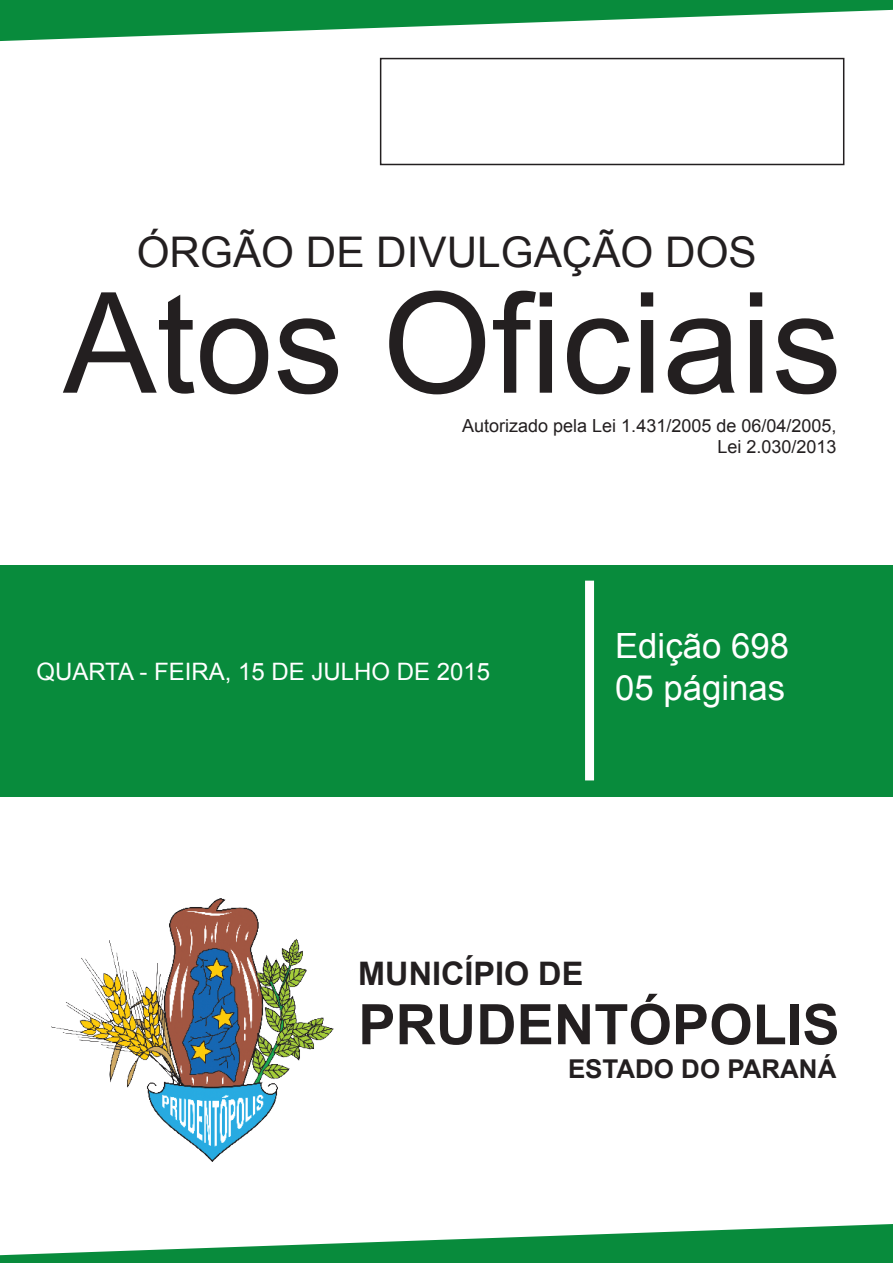
<style>
.page{position:relative;width:893px;height:1263px;background:#fff}
.page>*{position:absolute;margin:0;border:0;box-sizing:border-box;transform-origin:0 0}
.t1{font:140.1px "Arial";color:#231f20}
.t2{font:700 55.95px "Arial";color:#231f20}
.t3{font:42.3px "Arial";color:#231f20}
.t4{font:34.8px "Arial";color:#fff}
.t5{font:700 32.4px "Arial";color:#231f20}
.t6{font:700 25.95px "Arial";color:#231f20}
.t7{font:24px "Arial";color:#fff}
.t8{font:18px "Arial";color:#231f20}
</style>
<div class="page">
<div style="left:0;top:565px;width:893px;height:231px;background:#088b3c"></div>
<div style="left:585px;top:581px;width:9px;height:199px;background:#fff"></div>
<img style="left:51px;top:898px;width:283px;height:264px">
<svg style="left:0;top:0;width:893px;height:41px"></svg>
<svg style="left:0;top:1224px;width:893px;height:39px"></svg>
<div style="left:380px;top:58px;width:464px;height:107px;border:2px solid #231f20"></div>
<p class="t3" style="left:137px;top:224px;width:621px">ÓRGÃO DE DIVULGAÇÃO DOS</p>
<p class="t1" style="left:63px;top:252px;width:780px">Atos Oficiais</p>
<p class="t8" style="left:462px;top:413px;width:376px">Autorizado pela Lei 1.431/2005 de 06/04/2005,</p>
<p class="t8" style="left:717px;top:435px;width:121px">Lei 2.030/2013</p>
<p class="t7" style="left:36px;top:655px;width:455px">QUARTA - FEIRA, 15 DE JULHO DE 2015</p>
<p class="t4" style="left:615px;top:623px;width:175px">Edição 698</p>
<p class="t4" style="left:615px;top:665px;width:172px">05 páginas</p>
<p class="t5" style="left:358px;top:952px;width:227px">MUNICÍPIO DE</p>
<p class="t2" style="left:358px;top:987px;width:483px">PRUDENTÓPOLIS</p>
<p class="t6" style="left:568px;top:1052px;width:270px">ESTADO DO PARANÁ</p>
</div>
